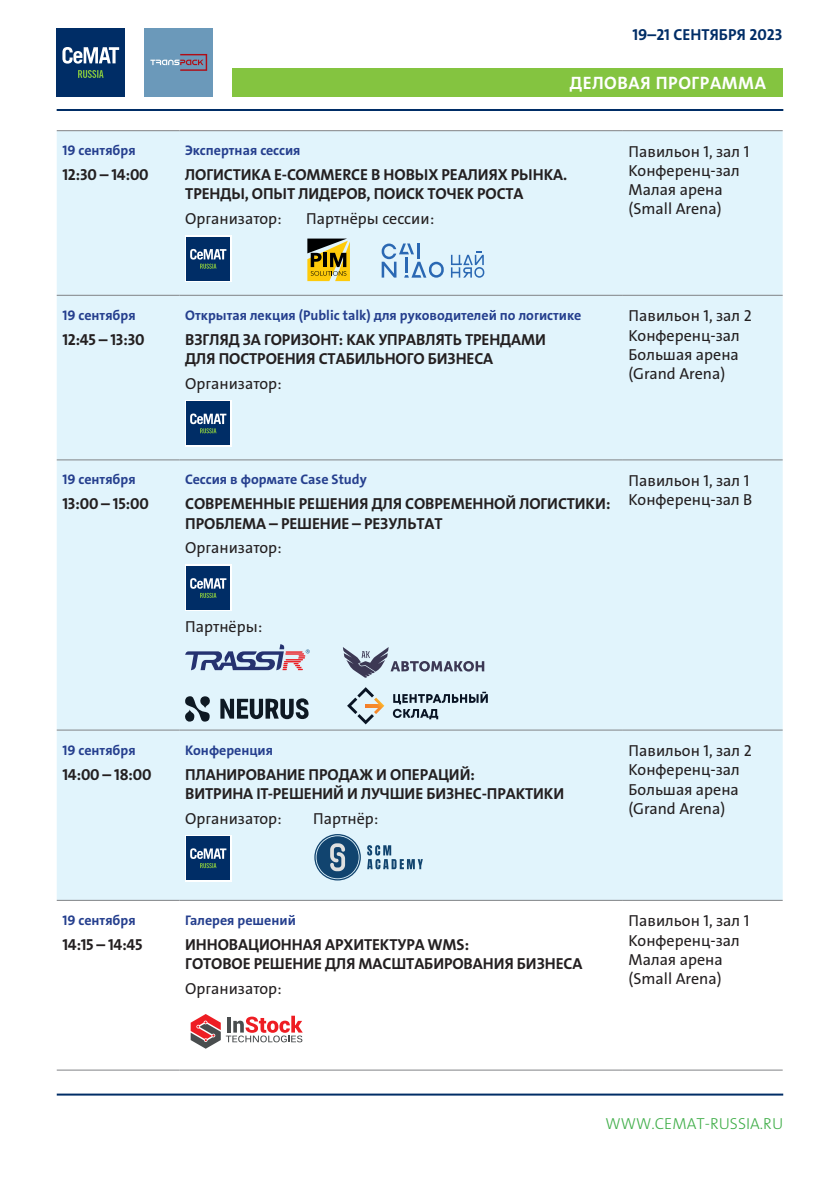
<style>
.page{position:relative;width:840px;height:1191px;background:#fff}
.page>*{position:absolute;margin:0;border:0;box-sizing:border-box;transform-origin:0 0}
.t1{font:18px "The Sans LP7 Bld";letter-spacing:.03em;color:#fff}
.t2{font:16px/19.2px "The Sans LP7 Bld";letter-spacing:-.005em;color:#231f20}
.t3{font:16px/19.2px "The Sans LP5 Plain";color:#231f20}
.t4{font:16px "The Sans LP3 Lig";color:#40ae49}
.t5{font:16px "The Sans LP7 Bld";color:#002d66}
.t6{font:14px "The Sans LP7 Bld";color:#253f8e}
</style>
<div class="page">
<hr style="left:57px;top:1093px;width:725px;height:2px;background:#002d66">
<div style="left:57px;top:28px;width:68px;height:68px;background:#002d66"></div>
<svg style="left:62px;top:47px;width:57px;height:17px"></svg>
<svg style="left:78px;top:70px;width:25px;height:8px"></svg>
<hr style="left:57px;top:109px;width:725px;height:2px;background:#002d66">
<div style="left:232px;top:68px;width:550px;height:28px;background:#84c440"></div>
<div style="left:145px;top:28px;width:68px;height:68px;background:#6b99ba"></div>
<svg style="left:150px;top:54px;width:57px;height:17px"></svg>
<div style="left:57px;top:131px;width:725px;height:769px;background:#e1f4fc"></div>
<hr style="left:57px;top:130px;width:122px;height:1px;background:#808285">
<hr style="left:179px;top:130px;width:443px;height:1px;background:#808285">
<hr style="left:622px;top:130px;width:160px;height:1px;background:#808285">
<hr style="left:57px;top:295px;width:122px;height:1px;background:#808285">
<hr style="left:179px;top:295px;width:443px;height:1px;background:#808285">
<hr style="left:622px;top:295px;width:160px;height:1px;background:#808285">
<hr style="left:57px;top:459px;width:122px;height:1px;background:#808285">
<hr style="left:179px;top:459px;width:443px;height:1px;background:#808285">
<hr style="left:622px;top:459px;width:160px;height:1px;background:#808285">
<hr style="left:57px;top:729px;width:122px;height:1px;background:#808285">
<hr style="left:179px;top:729px;width:443px;height:1px;background:#808285">
<hr style="left:622px;top:729px;width:160px;height:1px;background:#808285">
<hr style="left:57px;top:900px;width:122px;height:1px;background:#808285">
<hr style="left:179px;top:900px;width:443px;height:1px;background:#808285">
<hr style="left:622px;top:900px;width:160px;height:1px;background:#808285">
<hr style="left:57px;top:1069px;width:122px;height:1px;background:#808285">
<hr style="left:179px;top:1069px;width:443px;height:1px;background:#808285">
<hr style="left:622px;top:1069px;width:160px;height:1px;background:#808285">
<div style="left:185px;top:236px;width:46px;height:46px;background:#002d66"></div>
<svg style="left:190px;top:249px;width:36px;height:20px"></svg>
<svg style="left:307px;top:238px;width:43px;height:43px;background:#9e882e"></svg>
<svg style="left:450px;top:251px;width:34px;height:27px"></svg>
<svg style="left:381px;top:243px;width:62px;height:35px;background:#afcee8"></svg>
<div style="left:185px;top:400px;width:46px;height:46px;background:#fff"></div>
<div style="left:186px;top:401px;width:44px;height:44px;background:#002d66"></div>
<svg style="left:190px;top:413px;width:36px;height:20px"></svg>
<div style="left:185px;top:565px;width:46px;height:46px;background:#fff"></div>
<div style="left:186px;top:566px;width:44px;height:44px;background:#002d66"></div>
<svg style="left:190px;top:578px;width:36px;height:20px"></svg>
<svg style="left:185px;top:644px;width:124px;height:26px;background:#a4aac3"></svg>
<svg style="left:342px;top:647px;width:142px;height:31px;background:#b7c5d2"></svg>
<svg style="left:220px;top:696px;width:88px;height:25px;background:#798891"></svg>
<svg style="left:185px;top:696px;width:26px;height:25px"></svg>
<svg style="left:185px;top:709px;width:9px;height:12px"></svg>
<svg style="left:392px;top:691px;width:95px;height:28px;background:#abbcc6"></svg>
<svg style="left:347px;top:687px;width:37px;height:37px"></svg>
<div style="left:185px;top:835px;width:46px;height:46px;background:#fff"></div>
<div style="left:186px;top:836px;width:44px;height:44px;background:#002d66"></div>
<svg style="left:190px;top:848px;width:36px;height:20px"></svg>
<svg style="left:314px;top:834px;width:46px;height:46px;background:#5e83a0"></svg>
<svg style="left:367px;top:845px;width:55px;height:24px"></svg>
<svg style="left:190px;top:1014px;width:112px;height:34px"></svg>
<p class="t5" style="left:632px;top:29px;width:151px">19–21 СЕНТЯБРЯ 2023</p>
<p class="t1" style="left:569px;top:76px;width:197px">ДЕЛОВАЯ ПРОГРАММА</p>
<p class="t6" style="left:62px;top:141px;width:75px">19 сентября</p>
<p class="t2" style="left:62px;top:165px;width:88px">12:30 – 14:00</p>
<p class="t6" style="left:185px;top:141px;width:117px">Экспертная сессия</p>
<p class="t2" style="left:185px;top:165px;width:383px">ЛОГИСТИКА E-COMMERCE В НОВЫХ РЕАЛИЯХ РЫНКА.<br>ТРЕНДЫ, ОПЫТ ЛИДЕРОВ, ПОИСК ТОЧЕК РОСТА</p>
<p class="t3" style="left:185px;top:209px;width:98px">Организатор:</p>
<p class="t3" style="left:306px;top:209px;width:129px">Партнёры сессии:</p>
<p class="t3" style="left:628px;top:142px;width:122px">Павильон 1, зал 1<br>Конференц-зал<br>Малая арена (Small Arena)</p>
<p class="t6" style="left:62px;top:306px;width:75px">19 сентября</p>
<p class="t2" style="left:62px;top:330px;width:83px">12:45 – 13:30</p>
<p class="t6" style="left:185px;top:306px;width:397px">Открытая лекция (Public talk) для руководителей по логистике</p>
<p class="t2" style="left:185px;top:330px;width:362px">ВЗГЛЯД ЗА ГОРИЗОНТ: КАК УПРАВЛЯТЬ ТРЕНДАМИ<br>ДЛЯ ПОСТРОЕНИЯ СТАБИЛЬНОГО БИЗНЕСА</p>
<p class="t3" style="left:185px;top:374px;width:98px">Организатор:</p>
<p class="t3" style="left:628px;top:306px;width:125px">Павильон 1, зал 2<br>Конференц-зал<br>Большая арена (Grand Arena)</p>
<p class="t6" style="left:62px;top:471px;width:75px">19 сентября</p>
<p class="t2" style="left:62px;top:494px;width:88px">13:00 – 15:00</p>
<p class="t6" style="left:185px;top:471px;width:183px">Сессия в формате Case Study</p>
<p class="t2" style="left:185px;top:494px;width:426px">СОВРЕМЕННЫЕ РЕШЕНИЯ ДЛЯ СОВРЕМЕННОЙ ЛОГИСТИКИ:<br>ПРОБЛЕМА – РЕШЕНИЕ – РЕЗУЛЬТАТ</p>
<p class="t3" style="left:185px;top:538px;width:98px">Организатор:</p>
<p class="t3" style="left:628px;top:471px;width:125px">Павильон 1, зал 1<br>Конференц-зал B</p>
<p class="t3" style="left:185px;top:617px;width:79px">Партнёры:</p>
<p class="t6" style="left:62px;top:741px;width:75px">19 сентября</p>
<p class="t2" style="left:62px;top:764px;width:91px">14:00 – 18:00</p>
<p class="t6" style="left:62px;top:911px;width:75px">19 сентября</p>
<p class="t2" style="left:62px;top:935px;width:82px">14:15 – 14:45</p>
<p class="t6" style="left:185px;top:741px;width:89px">Конференция</p>
<p class="t2" style="left:185px;top:764px;width:380px">ПЛАНИРОВАНИЕ ПРОДАЖ И ОПЕРАЦИЙ:<br>ВИТРИНА IT-РЕШЕНИЙ И ЛУЧШИЕ БИЗНЕС-ПРАКТИКИ</p>
<p class="t3" style="left:185px;top:808px;width:98px">Организатор:</p>
<p class="t3" style="left:313px;top:808px;width:67px">Партнёр:</p>
<p class="t6" style="left:185px;top:911px;width:112px">Галерея решений</p>
<p class="t2" style="left:185px;top:935px;width:398px">ИННОВАЦИОННАЯ АРХИТЕКТУРА WMS:<br>ГОТОВОЕ РЕШЕНИЕ ДЛЯ МАСШТАБИРОВАНИЯ БИЗНЕСА</p>
<p class="t3" style="left:185px;top:979px;width:98px">Организатор:</p>
<p class="t3" style="left:628px;top:741px;width:125px">Павильон 1, зал 2<br>Конференц-зал<br>Большая арена (Grand Arena)</p>
<p class="t3" style="left:628px;top:911px;width:122px">Павильон 1, зал 1<br>Конференц-зал<br>Малая арена (Small Arena)</p>
<p class="t4" style="left:605px;top:1113px;width:179px">WWW.CEMAT-RUSSIA.RU</p>
</div>
